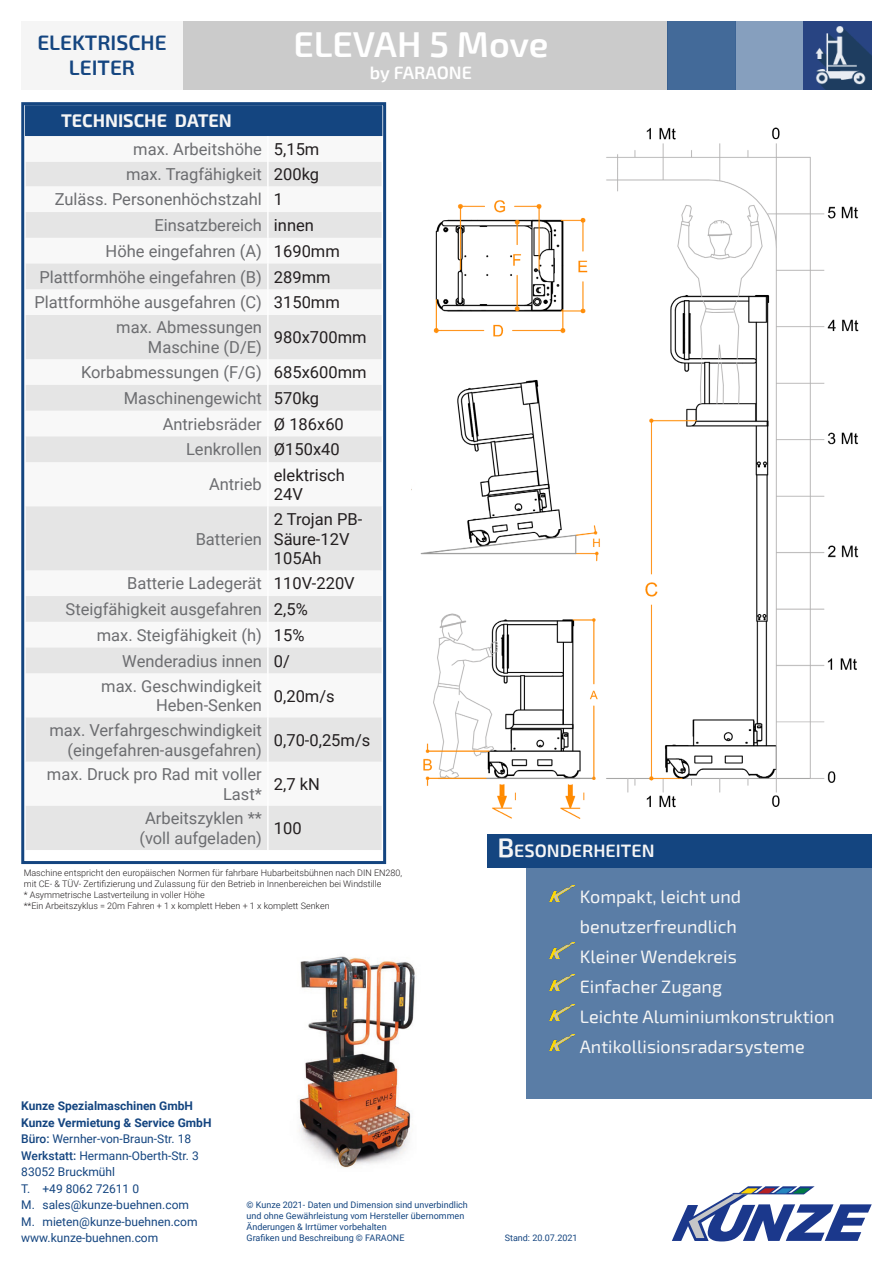
<style>
.page{position:relative;width:893px;height:1263px;background:#fff}
.page>*{position:absolute;margin:0;border:0;box-sizing:border-box;transform-origin:0 0}
.t1{font:600 36px "Exo 2";color:#fff}
.t2{font:600 21px "Exo 2";color:#144580}
.t3{font:18px "Exo 2";color:#f5f5f5}
.t4{font:700 18px "Exo 2";color:#f5f5f5}
.t5{font:600 18px "Exo 2";color:#f5f5f5}
.t6{font:600 18px "Exo 2";color:#fff}
.t7{font:16.5px/19.8px "Roboto";color:#6c6d70;text-align:right}
.t8{font:16.5px/19.8px "Roboto";color:#231f20}
.t9{font:12px "Roboto";color:#144580}
.t10{font:700 12px "Roboto";color:#144580}
.t11{font:300 9px/10.8px "Roboto";color:#231f20}
.t12{font:9px/10.8px "Roboto";color:#144580}
.s1{font-size:27px}
.s2{font-weight:500}
</style>
<div class="page">
<div style="left:183px;top:21px;width:484px;height:68px;background:#cbcbcb"></div>
<div style="left:526px;top:844px;width:346px;height:255px;background:#5a7da6"></div>
<svg style="left:667px;top:21px;width:137px;height:68px;background:#6383aa"></svg>
<img style="left:804px;top:21px;width:68px;height:68px">
<svg style="left:672px;top:1186px;width:200px;height:55px"></svg>
<div style="left:487px;top:834px;width:385px;height:34px;background:#144580"></div>
<img style="left:549px;top:886px;width:26px;height:15px">
<img style="left:549px;top:1034px;width:26px;height:16px">
<img style="left:549px;top:943px;width:26px;height:16px">
<img style="left:549px;top:975px;width:26px;height:16px">
<img style="left:549px;top:1004px;width:26px;height:16px">
<svg style="left:26px;top:315px;width:356px;height:535px;fill:#e5e5e5"></svg>
<svg style="left:25px;top:106px;width:357px;height:184px"></svg>
<hr style="left:267px;top:315px;width:2px;height:44px;background:#fff">
<hr style="left:267px;top:359px;width:2px;height:26px;background:#fff">
<hr style="left:267px;top:385px;width:2px;height:26px;background:#fff">
<hr style="left:267px;top:411px;width:2px;height:25px;background:#fff">
<hr style="left:267px;top:436px;width:2px;height:26px;background:#fff">
<hr style="left:267px;top:462px;width:2px;height:44px;background:#fff">
<hr style="left:267px;top:506px;width:2px;height:64px;background:#fff">
<hr style="left:267px;top:570px;width:2px;height:26px;background:#fff">
<hr style="left:267px;top:596px;width:2px;height:26px;background:#fff">
<hr style="left:267px;top:622px;width:2px;height:25px;background:#fff">
<hr style="left:267px;top:647px;width:2px;height:26px;background:#fff">
<hr style="left:267px;top:673px;width:2px;height:44px;background:#fff">
<hr style="left:267px;top:717px;width:2px;height:45px;background:#fff">
<hr style="left:267px;top:762px;width:2px;height:44px;background:#fff">
<hr style="left:267px;top:806px;width:2px;height:44px;background:#fff">
<div style="left:21px;top:102px;width:365px;height:762px;border:3px solid #144580"></div>
<img style="left:411px;top:127px;width:448px;height:692px">
<img style="left:299px;top:956px;width:116px;height:212px">
<div style="left:21px;top:21px;width:162px;height:68px;background:#f5f5f5"></div>
<p class="t2" style="left:37px;top:30px;width:131px">ELEKTRISCHE</p>
<p class="t2" style="left:69px;top:55px;width:68px">LEITER</p>
<p class="t1" style="left:293px;top:23px;width:257px">ELEVAH 5 Move</p>
<p class="t6" style="left:370px;top:62px;width:104px">by FARAONE</p>
<p class="t4" style="left:61px;top:110px;width:172px">TECHNISCHE DATEN</p>
<p class="t7" style="left:133px;top:139px;width:130px">max. Arbeitshöhe</p>
<p class="t8" style="left:274px;top:139px;width:47px">5,15m</p>
<p class="t7" style="left:126px;top:164px;width:137px">max. Tragfähigkeit</p>
<p class="t8" style="left:274px;top:164px;width:47px">200kg</p>
<p class="t7" style="left:55px;top:189px;width:209px">Zuläss. Personenhöchstzahl</p>
<p class="t8" style="left:274px;top:189px;width:11px">1</p>
<p class="t7" style="left:154px;top:215px;width:109px">Einsatzbereich</p>
<p class="t8" style="left:274px;top:215px;width:42px">innen</p>
<p class="t7" style="left:106px;top:240px;width:158px">Höhe eingefahren (A)</p>
<p class="t8" style="left:274px;top:240px;width:67px">1690mm</p>
<p class="t7" style="left:39px;top:266px;width:224px">Plattformhöhe eingefahren (B)</p>
<p class="t8" style="left:274px;top:266px;width:58px">289mm</p>
<p class="t7" style="left:34px;top:292px;width:229px">Plattformhöhe ausgefahren (C)</p>
<p class="t8" style="left:274px;top:292px;width:67px">3150mm</p>
<p class="t7" style="left:116px;top:317px;width:147px">max. Abmessungen</p>
<p class="t7" style="left:148px;top:337px;width:115px">Maschine (D/E)</p>
<p class="t8" style="left:274px;top:327px;width:94px">980x700mm</p>
<p class="t7" style="left:81px;top:362px;width:182px">Korbabmessungen (F/G)</p>
<p class="t8" style="left:274px;top:362px;width:94px">685x600mm</p>
<p class="t7" style="left:124px;top:388px;width:140px">Maschinengewicht</p>
<p class="t8" style="left:274px;top:388px;width:47px">570kg</p>
<p class="t7" style="left:163px;top:413px;width:101px">Antriebsräder</p>
<p class="t8" style="left:274px;top:413px;width:71px">Ø 186x60</p>
<p class="t7" style="left:186px;top:439px;width:77px">Lenkrollen</p>
<p class="t8" style="left:274px;top:439px;width:67px">Ø150x40</p>
<p class="t7" style="left:209px;top:474px;width:54px">Antrieb</p>
<p class="t8" style="left:274px;top:464px;width:73px">elektrisch<br>24V</p>
<p class="t7" style="left:196px;top:528px;width:68px">Batterien</p>
<p class="t8" style="left:274px;top:508px;width:90px">2 Trojan PB-<br>Säure-12V<br>105Ah</p>
<p class="t7" style="left:127px;top:573px;width:136px">Batterie Ladegerät</p>
<p class="t8" style="left:274px;top:573px;width:82px">110V-220V</p>
<p class="t7" style="left:66px;top:599px;width:198px">Steigfähigkeit ausgefahren</p>
<p class="t8" style="left:274px;top:599px;width:35px">2,5%</p>
<p class="t7" style="left:97px;top:624px;width:167px">max. Steigfähigkeit (h)</p>
<p class="t8" style="left:274px;top:624px;width:32px">15%</p>
<p class="t7" style="left:122px;top:650px;width:141px">Wenderadius innen</p>
<p class="t8" style="left:274px;top:650px;width:18px">0/</p>
<p class="t7" style="left:101px;top:675px;width:162px">max. Geschwindigkeit</p>
<p class="t7" style="left:156px;top:695px;width:107px">Heben-Senken</p>
<p class="t8" style="left:274px;top:685px;width:62px">0,20m/s</p>
<p class="t7" style="left:49px;top:719px;width:214px">max. Verfahrgeschwindigkeit</p>
<p class="t7" style="left:67px;top:739px;width:196px">(eingefahren-ausgefahren)</p>
<p class="t8" style="left:274px;top:729px;width:98px">0,70-0,25m/s</p>
<p class="t7" style="left:47px;top:764px;width:216px">max. Druck pro Rad mit voller<br>Last*</p>
<p class="t8" style="left:274px;top:773px;width:48px">2,7 kN</p>
<p class="t7" style="left:145px;top:808px;width:118px">Arbeitszyklen **</p>
<p class="t7" style="left:139px;top:828px;width:124px">(voll aufgeladen)</p>
<p class="t8" style="left:274px;top:818px;width:29px">100</p>
<p class="t11" style="left:24px;top:867px;width:380px">Maschine entspricht den europäischen Normen für fahrbare Hubarbeitsbühnen nach DIN EN280, mit CE- &amp; TÜV- Zertifizierung und Zulassung für den Betrieb in Innenbereichen bei Windstille</p>
<p class="t11" style="left:24px;top:889px;width:307px">* Asymmetrische Lastverteilung in voller Höhe<br>**Ein Arbeitszyklus = 20m Fahren + 1 x komplett Heben + 1 x komplett Senken</p>
<p class="t5" style="left:497px;top:840px;width:159px"><span class="s1">B</span>ESONDERHEITEN</p>
<p class="t3" style="left:580px;top:886px;width:163px">Kompakt, leicht und</p>
<p class="t3" style="left:580px;top:916px;width:159px">benutzerfreundlich</p>
<p class="t3" style="left:580px;top:946px;width:159px">Kleiner Wendekreis</p>
<p class="t3" style="left:580px;top:976px;width:144px">Einfacher Zugang</p>
<p class="t3" style="left:580px;top:1006px;width:256px">Leichte Aluminiumkonstruktion</p>
<p class="t3" style="left:580px;top:1036px;width:226px">Antikollisionsradarsysteme</p>
<p class="t10" style="left:21px;top:1097px;width:173px">Kunze Spezialmaschinen GmbH</p>
<p class="t10" style="left:21px;top:1114px;width:192px">Kunze Vermietung &amp; Service GmbH</p>
<p class="t9" style="left:21px;top:1130px;width:171px"><span class="s2">Büro:</span> Wernher-von-Braun-Str. 18</p>
<p class="t9" style="left:21px;top:1147px;width:179px"><span class="s2">Werkstatt:</span> Hermann-Oberth-Str. 3</p>
<p class="t9" style="left:21px;top:1163px;width:95px">83052 Bruckmühl</p>
<p class="t9" style="left:21px;top:1180px;width:119px">T. +49 8062 72611 0</p>
<p class="t9" style="left:21px;top:1196px;width:169px">M. sales@kunze-buehnen.com</p>
<p class="t9" style="left:21px;top:1213px;width:178px">M. mieten@kunze-buehnen.com</p>
<p class="t9" style="left:21px;top:1229px;width:139px">www.kunze-buehnen.com</p>
<p class="t12" style="left:247px;top:1199px;width:223px">© Kunze 2021- Daten und Dimension sind unverbindlich und ohne Gewährleistung vom Hersteller übernommen</p>
<p class="t12" style="left:247px;top:1221px;width:142px">Änderungen &amp; Irrtümer vorbehalten</p>
<p class="t12" style="left:247px;top:1232px;width:159px">Grafiken und Beschreibung © FARAONE</p>
<p class="t12" style="left:505px;top:1232px;width:74px">Stand: 20.07.2021</p>
</div>
